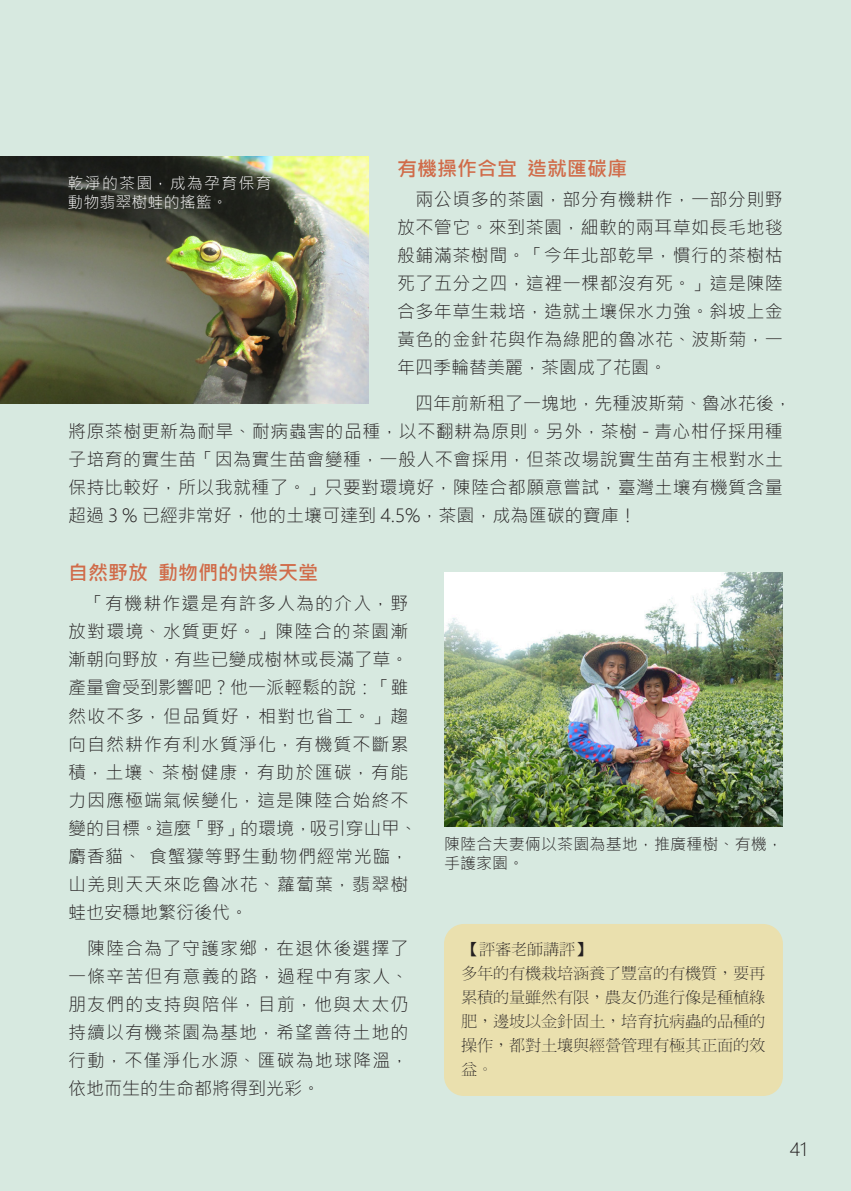
<style>
.page{position:relative;width:851px;height:1191px;background:#fff}
.page>*{position:absolute;margin:0;border:0;box-sizing:border-box;transform-origin:0 0}
.內文{font:700 20px "Microsoft Jheng Hei";color:#d06b49}
.內文-2{font:300 18px/28px "Microsoft Jheng Hei";letter-spacing:.025em;color:#231f20;text-align:justify}
.內文-3{font:300 18px/28px "Microsoft Jheng Hei";letter-spacing:.055em;color:#231f20}
.講評{font:300 16px/24px "Han Wang Ming";color:#231f20;text-align:justify}
.圖說{font:300 16px/19.2px "Microsoft Jheng Hei";letter-spacing:.01em;color:#231f20}
.圖說-2{font:300 16px/19.2px "Microsoft Jheng Hei";letter-spacing:.075em;color:#fff}
</style>
<div class="page">
<div style="left:0;top:0;width:850px;height:1191px;background:#d5e8de"></div>
<div style="left:444px;top:924px;width:338px;height:172px;background:#eae0ae;border-radius:20px"></div>
<img style="left:0;top:157px;width:369px;height:246px">
<img style="left:444px;top:573px;width:338px;height:254px">
<p class="內文" style="left:397px;top:156px;width:231px">有機操作合宜 造就匯碳庫</p>
<p class="內文-2" style="left:397px;top:185px;width:387px;text-indent:18px">兩公頃多的茶園，部分有機耕作，一部分則野放不管它。來到茶園，細軟的兩耳草如長毛地毯般鋪滿茶樹間。「今年北部乾旱，慣行的茶樹枯死了五分之四，這裡一棵都沒有死。」這是陳陸合多年草生栽培，造就土壤保水力強。斜坡上金黃色的金針花與作為綠肥的魯冰花、波斯菊，一年四季輪替美麗，茶園成了花園。</p>
<p class="內文-2" style="left:68px;top:389px;width:725px;text-align:left;text-indent:347px">四年前新租了一塊地，先種波斯菊、魯冰花後，將原茶樹更新為耐旱、耐病蟲害的品種，以不翻耕為原則。另外，茶樹 - 青心柑仔採用種子培育的實生苗「因為實生苗會變種，一般人不會採用，但茶改場說實生苗有主根對水土保持比較好，所以我就種了。」只要對環境好，陳陸合都願意嘗試，臺灣土壤有機質含量超過３% 已經非常好，他的土壤可達到 4.5%，茶園，成為匯碳的寶庫！</p>
<p class="圖說-2" style="left:68px;top:173px;width:206px">乾淨的茶園，成為孕育保育動物翡翠樹蛙的搖籃。</p>
<p class="內文" style="left:68px;top:560px;width:251px">自然野放 動物們的快樂天堂</p>
<p class="內文-3" style="left:68px;top:590px;width:351px;text-indent:18px">「有機耕作還是有許多人為的介入，野放對環境、水質更好。」陳陸合的茶園漸漸朝向野放，有些已變成樹林或長滿了草。產量會受到影響吧？他一派輕鬆的說：「雖然收不多，但品質好，相對也省工。」趨向自然耕作有利水質淨化，有機質不斷累積，土壤、茶樹健康，有助於匯碳，有能力因應極端氣候變化，這是陳陸合始終不變的目標。這麼「野」的環境，吸引穿山甲、麝香貓、 食蟹獴等野生動物們經常光臨，山羌則天天來吃魯冰花、蘿蔔葉，翡翠樹蛙也安穩地繁衍後代。</p>
<p class="內文-2" style="left:68px;top:934px;width:342px;text-indent:19px">陳陸合為了守護家鄉，在退休後選擇了一條辛苦但有意義的路，過程中有家人、朋友們的支持與陪伴，目前，他與太太仍持續以有機茶園為基地，希望善待土地的行動，不僅淨化水源、匯碳為地球降溫，依地而生的生命都將得到光彩。</p>
<p class="圖說" style="left:444px;top:834px;width:340px">陳陸合夫妻倆以茶園為基地，推廣種樹、有機，手護家園。</p>
<p class="講評" style="left:463px;top:937px;width:129px">【評審老師講評】</p>
<p class="講評" style="left:461px;top:961px;width:305px">多年的有機栽培涵養了豐富的有機質，要再累積的量雖然有限，農友仍進行像是種植綠肥，邊坡以金針固土，培育抗病蟲的品種的操作，都對土壤與經營管理有極其正面的效益。</p>
<p class="內文-2" style="left:789px;top:1135px;width:19px">41</p>
</div>
